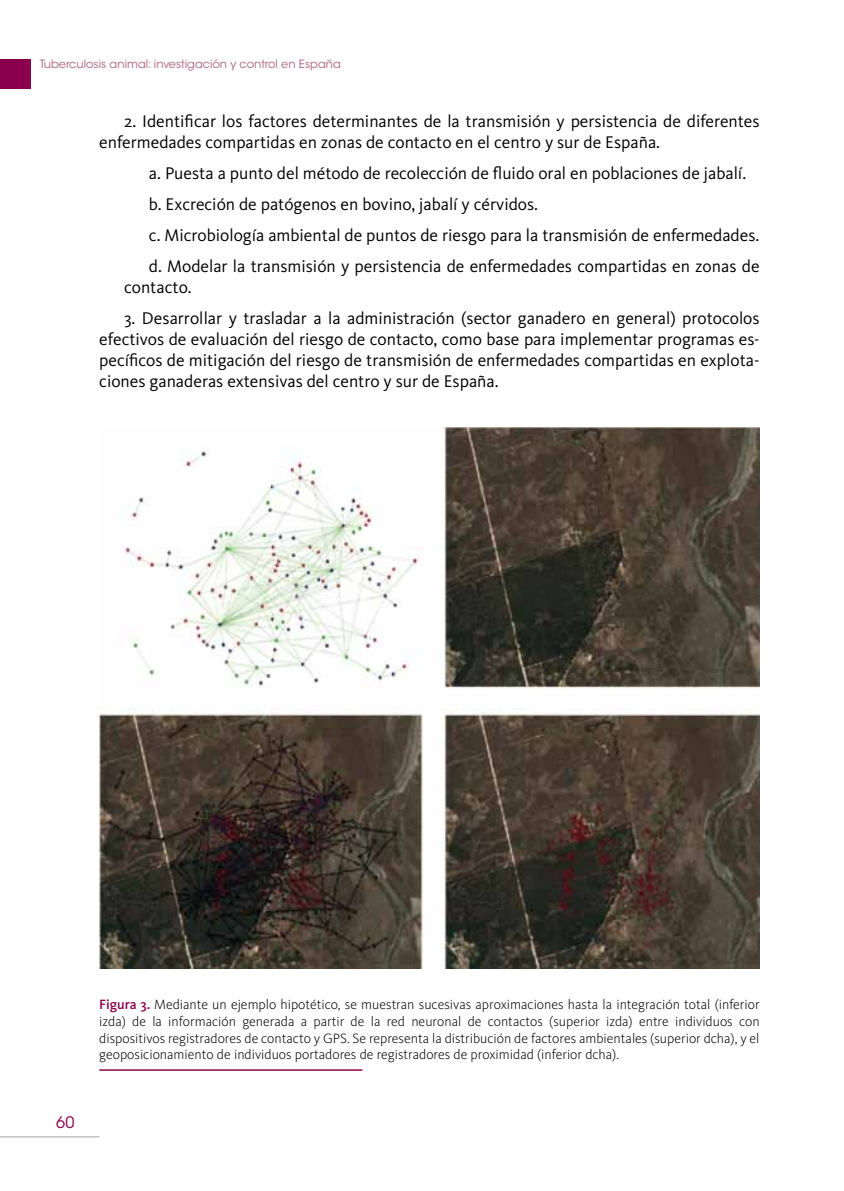
<style>
.page{position:relative;width:844px;height:1191px;background:#fff}
.page>*{position:absolute;margin:0;border:0;box-sizing:border-box;transform-origin:0 0}
.t1{font:17.5px/21px "Kievit OT";color:#000}
.t2{font:15.75px "ITC Avant Garde Std";color:#8b004c}
.t3{font:300 14px/16.8px "Kievit OT";color:#000;text-align:justify}
.t4{font:11.38px "ITC Avant Garde Std";color:#ae5f7e}
.s1{font-weight:500;color:#8b004c}
</style>
<div class="page">
<hr style="left:0;top:1136px;width:99px;height:1px;background:#9c9e9f">
<div style="left:0;top:60px;width:31px;height:29px;background:#8b004c"></div>
<hr style="left:99px;top:1069px;width:263px;height:1px;background:#8b004c">
<img style="left:99px;top:427px;width:660px;height:542px">
<p class="t4" style="left:40px;top:57px;width:302px">Tuberculosis animal: investigación y control en España</p>
<p class="t1" style="left:99px;top:111px;width:661px;text-indent:25px">2. Identificar los factores determinantes de la transmisión y persistencia de diferentes enfermedades compartidas en zonas de contacto en el centro y sur de España.</p>
<p class="t1" style="left:149px;top:158px;width:612px;line-height:31px">a. Puesta a punto del método de recolección de fluido oral en poblaciones de jabalí. b. Excreción de patógenos en bovino, jabalí y cérvidos.<br>c. Microbiología ambiental de puntos de riesgo para la transmisión de enfermedades. d. Modelar la transmisión y persistencia de enfermedades compartidas en zonas de</p>
<p class="t1" style="left:124px;top:277px;width:69px">contacto.</p>
<p class="t1" style="left:99px;top:307px;width:661px;text-align:justify;text-indent:25px">3. Desarrollar y trasladar a la administración (sector ganadero en general) protocolos efectivos de evaluación del riesgo de contacto, como base para implementar programas es&shy;pecíficos de mitigación del riesgo de transmisión de enfermedades compartidas en explota&shy;ciones ganaderas extensivas del centro y sur de España.</p>
<p class="t2" style="left:56px;top:1113px;width:20px">60</p>
<p class="t3" style="left:99px;top:995px;width:661px"><span class="s1">Figura 3.</span> Mediante un ejemplo hipotético, se muestran sucesivas aproximaciones hasta la integración total (inferior izda) de la información generada a partir de la red neuronal de contactos (superior izda) entre individuos con dispositivos registradores de contacto y GPS. Se representa la distribución de factores ambientales (superior dcha), y el geoposicionamiento de individuos portadores de registradores de proximidad (inferior dcha).</p>
</div>
